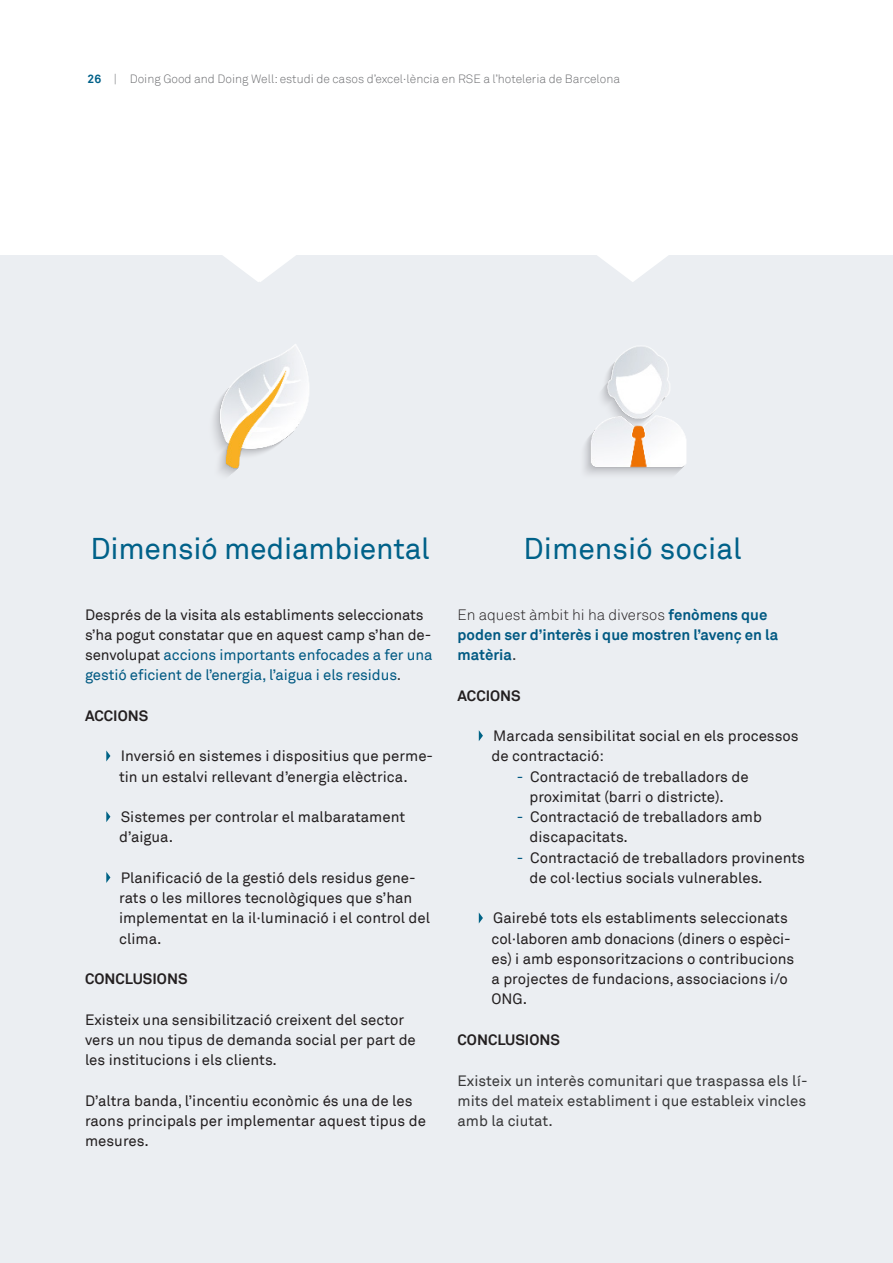
<style>
.page{position:relative;width:893px;height:1263px;background:#fff}
.page>*{position:absolute;margin:0;border:0;box-sizing:border-box;transform-origin:0 0}
.t1{font:30px "Akkurat";letter-spacing:-.01em;color:#006189}
.t2{font:15px/20.2px "Akkurat";color:#231f20}
.t3{font:15px/20.2px "Akkurat";color:#383839;text-align:justify}
.t4{font:700 15px/20.2px "Akkurat";color:#005982}
.t5{font:700 15px "Akkurat";color:#231f20}
.t6{font:300 12px "Akkurat";color:#6c6d70}
.s1{font-weight:700;color:#006189}
.s2{color:#005982}
.s3{color:#383839}
.s4{font-weight:300;color:#231f20}
.s5{font-weight:400;color:#383839}
</style>
<div class="page">
<div style="left:0;top:255px;width:893px;height:1008px;background:#ebeef2"></div>
<svg style="left:597px;top:255px;width:71px;height:27px"></svg>
<svg style="left:106px;top:750px;width:4px;height:11px"></svg>
<svg style="left:106px;top:811px;width:4px;height:11px"></svg>
<svg style="left:106px;top:872px;width:4px;height:11px"></svg>
<svg style="left:479px;top:730px;width:4px;height:11px"></svg>
<svg style="left:479px;top:913px;width:4px;height:10px"></svg>
<svg style="left:223px;top:255px;width:73px;height:27px"></svg>
<img style="left:213px;top:344px;width:96px;height:132px">
<img style="left:584px;top:347px;width:102px;height:128px">
<p class="t6" style="left:88px;top:72px;width:534px"><span class="s1">26</span> | Doing Good and Doing Well: estudi de casos d’excel·lència en RSE a l’hoteleria de Barcelona</p>
<h1 class="t1" style="left:91px;top:531px;width:341px">Dimensió mediambiental</h1>
<p class="t2" style="left:85px;top:605px;width:349px">Després de la visita als establiments seleccionats s’ha pogut constatar que en aquest camp s’han de· senvolupat <span class="s2">accions importants enfocades a fer una gestió eficient de l’energia, l’aigua i els residus</span><span class="s3">.</span></p>
<p class="t5" style="left:85px;top:706px;width:65px">ACCIONS</p>
<p class="t2" style="left:119px;top:746px;width:316px">Inversió en sistemes i dispositius que perme· tin un estalvi rellevant d’energia elèctrica.</p>
<p class="t2" style="left:119px;top:807px;width:288px">Sistemes per controlar el malbaratament d’aigua.</p>
<p class="t2" style="left:119px;top:868px;width:313px">Planificació de la gestió dels residus gene· rats o les millores tecnològiques que s’han implementat en la il·luminació i el control del clima.</p>
<p class="t5" style="left:85px;top:969px;width:104px">CONCLUSIONS</p>
<p class="t2" style="left:85px;top:1010px;width:332px">Existeix una sensibilització creixent del sector vers un nou tipus de demanda social per part de les institucions i els clients.</p>
<p class="t2" style="left:85px;top:1091px;width:342px">D’altra banda, l’incentiu econòmic és una de les raons principals per implementar aquest tipus de mesures.</p>
<h1 class="t1" style="left:523px;top:531px;width:220px">Dimensió social</h1>
<p class="t4" style="left:458px;top:604px;width:322px"><span class="s4">En aquest àmbit hi ha diversos</span> fenòmens que poden ser d’interès i que mostren l’avenç en la matèria<span class="s5">.</span></p>
<p class="t5" style="left:458px;top:686px;width:65px">ACCIONS</p>
<p class="t2" style="left:492px;top:726px;width:309px">Marcada sensibilitat social en els processos de contractació:</p>
<p class="t2" style="left:530px;top:767px;width:221px;text-indent:-13px"><span class="s2">-</span> Contractació de treballadors de proximitat (barri o districte).</p>
<p class="t2" style="left:530px;top:807px;width:234px;text-indent:-13px"><span class="s2">-</span> Contractació de treballadors amb discapacitats.</p>
<p class="t2" style="left:530px;top:848px;width:277px;text-indent:-13px"><span class="s2">-</span> Contractació de treballadors provinents de col·lectius socials vulnerables.</p>
<p class="t2" style="left:492px;top:908px;width:304px">Gairebé tots els establiments seleccionats col·laboren amb donacions (diners o espèci· es) i amb esponsoritzacions o contribucions a projectes de fundacions, associacions i/o ONG.</p>
<p class="t5" style="left:458px;top:1030px;width:104px">CONCLUSIONS</p>
<p class="t3" style="left:458px;top:1070px;width:352px">Existeix un interès comunitari que traspassa els lí· mits del mateix establiment i que estableix vincles amb la ciutat.</p>
</div>
